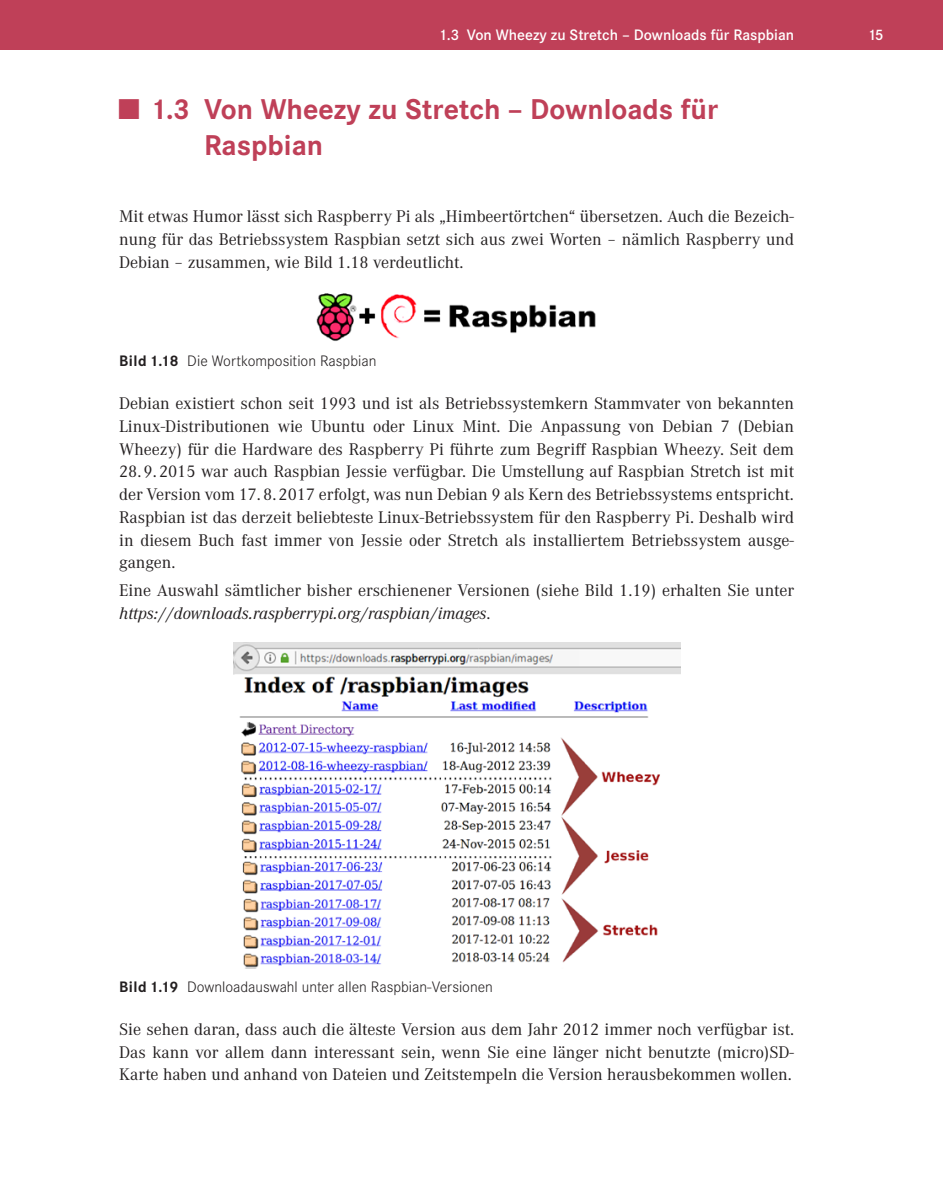
<style>
.page{position:relative;width:943px;height:1191px;background:#fff}
.page>*{position:absolute;margin:0;border:0;box-sizing:border-box;transform-origin:0 0}
.t1{font:700 29.75px/35.7px "Corporate S Pro";color:#bf4058}
.t2{font:17.5px/22.8px "Corporate A Pro";color:#231f20;text-align:justify}
.t3{font:300 15.75px "Corporate S Pro";color:#231f20}
.t4{font:600 15.75px "Corporate S Pro";color:#fff}
.s1{font-weight:700}
.s2{font-style:italic}
</style>
<div class="page">
<div style="left:0;top:0;width:943px;height:50px;background:#bf4058"></div>
<img style="left:316px;top:293px;width:280px;height:48px">
<img style="left:233px;top:642px;width:447px;height:326px">
<p class="t4" style="left:441px;top:23px;width:354px">1.3 Von Wheezy zu Stretch – Downloads für Raspbian</p>
<p class="t4" style="left:869px;top:23px;width:15px">15</p>
<h1 class="t1" style="left:204px;top:89px;width:515px;text-indent:-85px">■ 1.3 Von Wheezy zu Stretch – Downloads für<br>Raspbian</h1>
<p class="t2" style="left:119px;top:204px;width:676px">Mit etwas Humor lässt sich Raspberry Pi als „Himbeertörtchen“ übersetzen. Auch die Bezeich&shy;nung für das Betriebssystem Raspbian setzt sich aus zwei Worten – nämlich Raspberry und Debian – zusammen, wie Bild 1.18 verdeutlicht.</p>
<p class="t3" style="left:119px;top:350px;width:259px"><span class="s1">Bild 1.18</span> Die Wortkomposition Raspbian</p>
<p class="t2" style="left:119px;top:391px;width:676px">Debian existiert schon seit 1993 und ist als Betriebssystemkern Stammvater von bekannten Linux-Distributionen wie Ubuntu oder Linux Mint. Die Anpassung von Debian 7 (Debian Wheezy) für die Hardware des Raspberry Pi führte zum Begriff Raspbian Wheezy. Seit dem</p>
<p class="t2" style="left:119px;top:459px;width:676px">28. 9. 2015 war auch Raspbian Jessie verfügbar. Die Umstellung auf Raspbian Stretch ist mit der Version vom 17. 8. 2017 erfolgt, was nun Debian 9 als Kern des Betriebssystems entspricht.<br>Raspbian ist das derzeit beliebteste Linux-Betriebssystem für den Raspberry Pi. Deshalb wird in diesem Buch fast immer von Jessie oder Stretch als installiertem Betriebssystem ausge&shy;gangen.</p>
<p class="t2" style="left:119px;top:578px;width:676px">Eine Auswahl sämtlicher bisher erschienener Versionen (siehe Bild 1.19) erhalten Sie unter <span class="s2">https://downloads.raspberrypi.org/raspbian/images</span>.</p>
<p class="t3" style="left:119px;top:976px;width:375px"><span class="s1">Bild 1.19</span> Downloadauswahl unter allen Raspbian-Versionen</p>
<p class="t2" style="left:119px;top:1017px;width:676px">Sie sehen daran, dass auch die älteste Version aus dem Jahr 2012 immer noch verfügbar ist.<br>Das kann vor allem dann interessant sein, wenn Sie eine länger nicht benutzte (micro)SD-Karte haben und anhand von Dateien und Zeitstempeln die Version herausbekommen wollen.</p>
</div>
